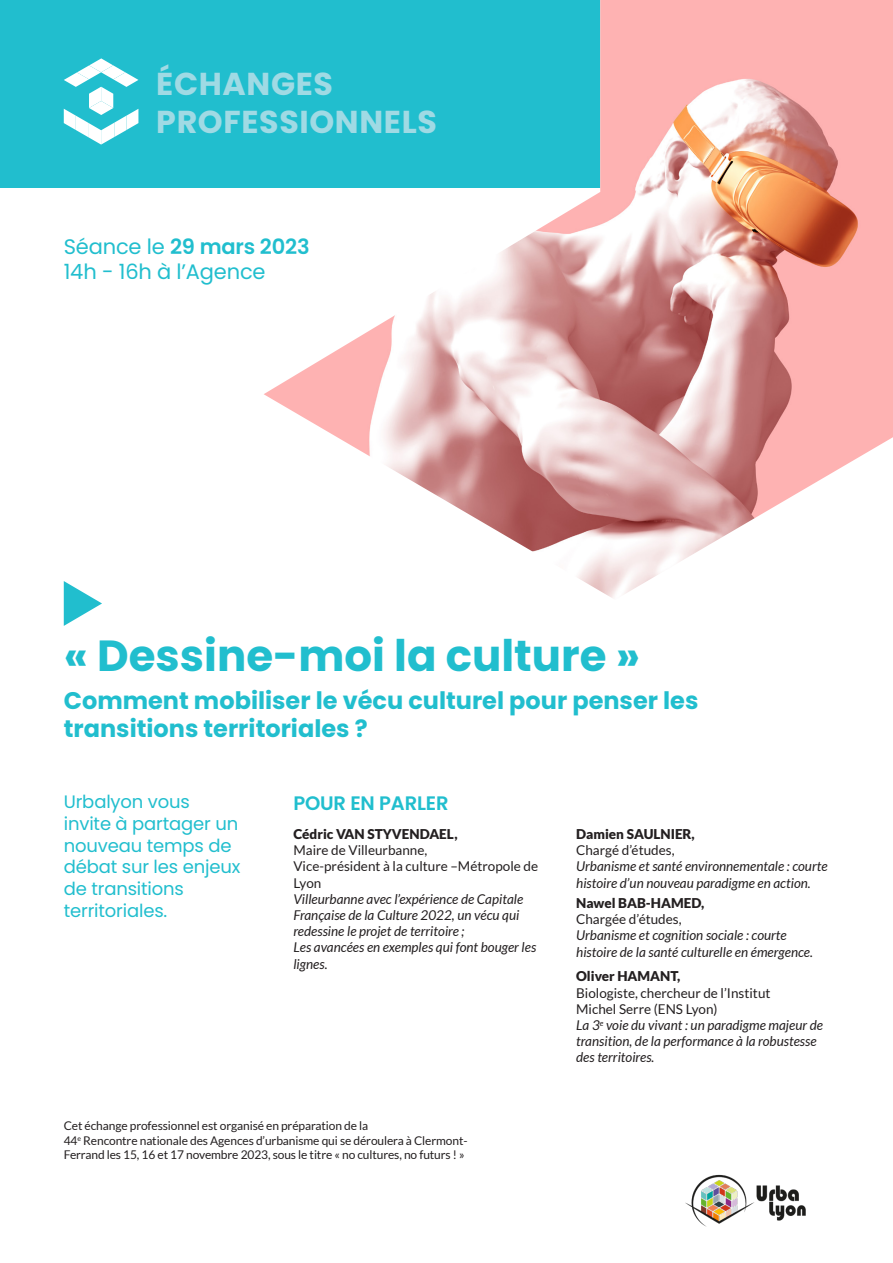
<style>
.page{position:relative;width:893px;height:1263px;background:#fff}
.page>*{position:absolute;margin:0;border:0;box-sizing:border-box;transform-origin:0 0}
.t1{font:700 43.5px "Poppins";color:#21bece}
.t2{font:700 31.65px/38px "Poppins";letter-spacing:.02em;color:#a0dae4}
.t3{font:700 24px/28.8px "Poppins";color:#21bece}
.t4{font:21px/25.2px "Poppins";letter-spacing:-.01em;color:#21bece}
.t5{font:600 19.5px "Poppins";letter-spacing:-.01em;color:#21bece}
.t6{font:18px/21.6px "Poppins";letter-spacing:-.01em;color:#21bece}
.t7{font:italic 13.5px/16.2px "Lato";color:#231f20}
.t8{font:12px/14.4px "Lato";letter-spacing:-.01em;color:#231f20}
.s1{font-weight:600}
.s2{font-weight:900;font-style:normal}
.s3{font-style:normal}
</style>
<div class="page">
<div style="left:0;top:0;width:893px;height:187px;background:#21bece"></div>
<svg style="left:64px;top:581px;width:38px;height:45px"></svg>
<img style="left:685px;top:1174px;width:121px;height:53px">
<svg style="left:64px;top:58px;width:74px;height:87px"></svg>
<img style="left:264px;top:0;width:629px;height:598px">
<p class="t2" style="left:156px;top:65px;width:282px">ÉCHANGES<br>PROFESSIONNELS</p>
<p class="t4" style="left:64px;top:234px;width:247px">Séance le <span class="s1">29 mars 2023<br></span>14h - 16h à l’Agence</p>
<p class="t1" style="left:64px;top:631px;width:578px">« Dessine-moi la culture »</p>
<p class="t3" style="left:64px;top:686px;width:636px">Comment mobiliser le vécu culturel pour penser les transitions territoriales ?</p>
<p class="t6" style="left:64px;top:791px;width:178px">Urbalyon vous invite à partager un nouveau temps de débat sur les enjeux de transitions territoriales.</p>
<p class="t5" style="left:293px;top:792px;width:157px">POUR EN PARLER</p>
<p class="t7" style="left:293px;top:826px;width:246px"><span class="s2">Cédric VAN STYVENDAEL,<br></span><span class="s3">Maire de Villeurbanne,<br>Vice-président à la culture –Métropole de<br>Lyon<br></span>Villeurbanne avec l’expérience de Capitale<br>Française de la Culture 2022, un vécu qui redessine le projet de territoire ;<br>Les avancées en exemples qui font bouger les lignes.</p>
<p class="t7" style="left:576px;top:826px;width:253px"><span class="s2">Damien SAULNIER,<br></span><span class="s3">Chargé d’études,<br></span>Urbanisme et santé environnementale : courte histoire d’un nouveau paradigme en action.</p>
<p class="t7" style="left:576px;top:895px;width:238px"><span class="s2">Nawel BAB-HAMED,<br></span><span class="s3">Chargée d’études,<br></span>Urbanisme et cognition sociale : courte histoire de la santé culturelle en émergence.</p>
<p class="t7" style="left:576px;top:969px;width:248px"><span class="s2">Oliver HAMANT,<br></span><span class="s3">Biologiste, chercheur de l’Institut<br>Michel Serre (ENS Lyon)<br></span>La 3<sup>e</sup> voie du vivant : un paradigme majeur de transition, de la performance à la robustesse des territoires.</p>
<p class="t8" style="left:64px;top:1118px;width:405px">Cet échange professionnel est organisé en préparation de la<br>44<sup>e</sup> Rencontre nationale des Agences d’urbanisme qui se déroulera à Clermont-<br>Ferrand les 15, 16 et 17 novembre 2023, sous le titre « no cultures, no futurs ! »</p>
</div>
